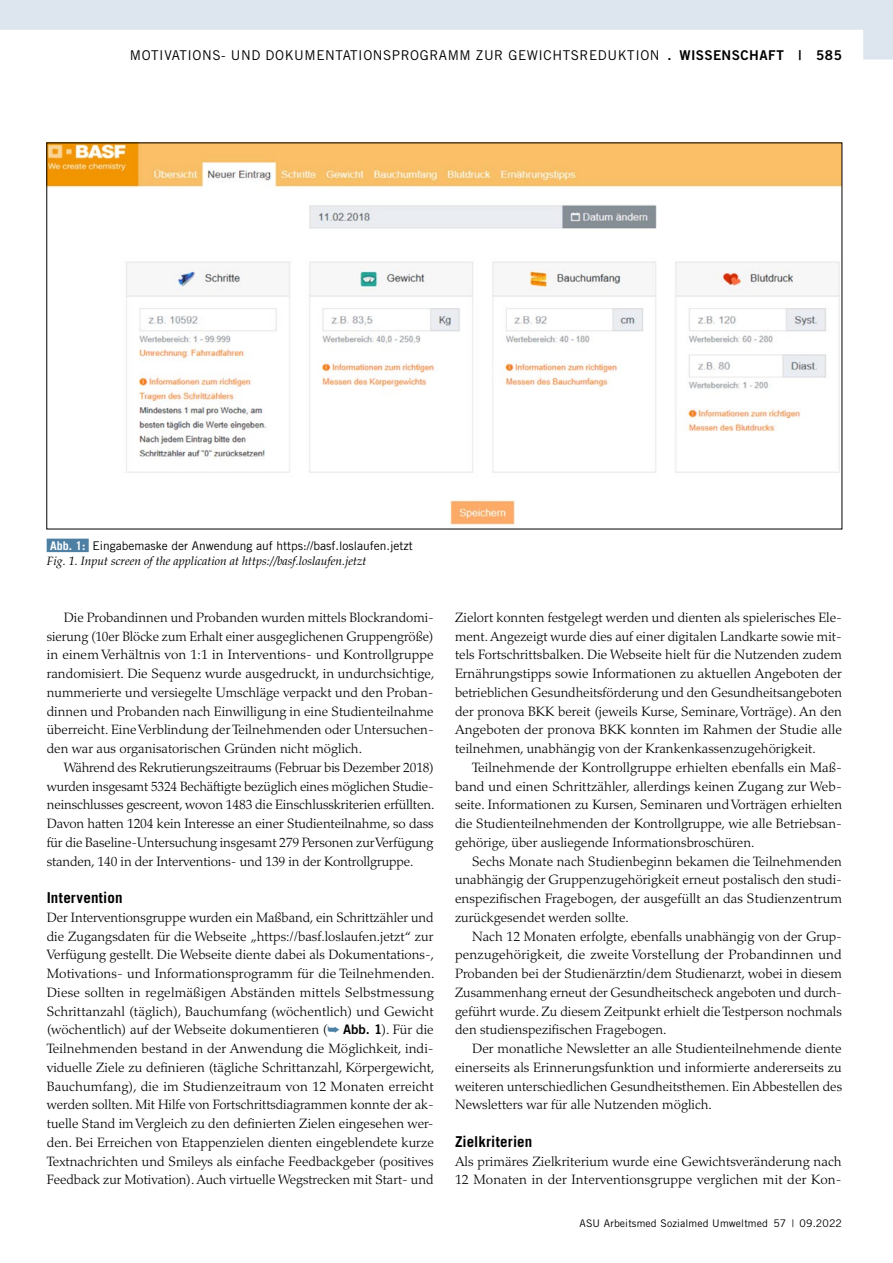
<style>
.page{position:relative;width:893px;height:1263px;background:#fff}
.page>*{position:absolute;margin:0;border:0;box-sizing:border-box;transform-origin:0 0}
.t1{font:700 15px "Trade Gothic LT Std";letter-spacing:.01em;color:#000}
.t2{font:300 13.5px/18.8px "Palatino LT Std";color:#000;text-align:justify}
.t3{font:13.5px "Trade Gothic LT Std";letter-spacing:.04em;color:#000}
.t4{font:13.5px "Trade Gothic LT Std Bd 2";letter-spacing:.035em;color:#000}
.t5{font:italic 12px "Palatino LT Std";color:#000}
.t6{font:12px "Trade Gothic LT Std";color:#000}
.t7{font:10.5px "Trade Gothic LT Std";letter-spacing:.01em;color:#000}
.s1{font-weight:700;color:#fff}
.s2{color:#4e80a3}
.s3{font-family:"Trade Gothic LT Std Bd 2";font-weight:400;font-size:13.2px}
</style>
<div class="page">
<img style="left:49px;top:145px;width:791px;height:381px">
<div style="left:47px;top:539px;width:42px;height:13px;background:#4e80a3"></div>
<svg style="left:0;top:0;width:893px;height:60px;fill:#e4ebf1"></svg>
<p class="t3" style="left:130px;top:47px;width:21px">Motivations</p>
<p class="t3" style="left:221px;top:47px;width:20px">- und</p>
<p class="t3" style="left:266px;top:47px;width:20px">Dokumentationsprogramm</p>
<p class="t3" style="left:476px;top:47px;width:10px">zur</p>
<p class="t3" style="left:508px;top:47px;width:19px">Gewic</p>
<p class="t3" style="left:552px;top:47px;width:20px">htsreduktion</p>
<p class="t4" style="left:667px;top:46px;width:176px">. WISSENSCHAFT | -585</p>
<p class="t6" style="left:50px;top:538px;width:364px"><span class="s1">Abb. 1:</span> Eingabemaske der Anwendung auf https://basf.loslaufen.jetzt</p>
<p class="t5" style="left:47px;top:554px;width:321px">Fig. 1. Input screen of the application at https://basf.loslaufen.jetzt</p>
<p class="t2" style="left:47px;top:608px;width:389px;text-indent:17px">Die Probandinnen und Probanden wurden mittels Blockrandomi&shy;sierung (10er Blöcke zum Erhalt einer ausgeglichenen Gruppengröße) in einem Verhältnis von 1:1 in Interventions- und Kontrollgruppe randomisiert. Die Sequenz wurde ausgedruckt, in undurchsichtige, nummerierte und versiegelte Umschläge verpackt und den Proban&shy;dinnen und Probanden nach Einwilligung in eine Studienteilnahme überreicht. Eine Verblindung der Teilnehmenden oder Untersuchen&shy;den war aus organisatorischen Gründen nicht möglich.</p>
<p class="t2" style="left:47px;top:758px;width:389px;text-indent:17px">Während des Rekrutierungszeitraums (Februar bis Dezember 2018) wurden insgesamt 5324 Bechäftigte bezüglich eines möglichen Studie&shy;neinschlusses gescreent, wovon 1483 die Einschlusskriterien erfüllten.<br>Davon hatten 1204 kein Interesse an einer Studienteilnahme, so dass für die Baseline-Untersuchung insgesamt 279 Personen zur Verfügung standen, 140 in der Interventions- und 139 in der Kontrollgruppe.</p>
<p class="t1" style="left:47px;top:889px;width:77px">Intervention</p>
<p class="t2" style="left:47px;top:908px;width:389px">Der Interventionsgruppe wurden ein Maßband, ein Schrittzähler und die Zugangsdaten für die Webseite „https://basf.loslaufen.jetzt“ zur Verfügung gestellt. Die Webseite diente dabei als Dokumentations-, Motivations- und Informationsprogramm für die Teilnehmenden.<br>Diese sollten in regelmäßigen Abständen mittels Selbstmessung Schrittanzahl (täglich), Bauchumfang (wöchentlich) und Gewicht (wöchentlich) auf der Webseite dokumentieren (<span class="s2">➥</span> <span class="s3">Abb. 1</span>). Für die Teilnehmenden bestand in der Anwendung die Möglichkeit, indi&shy;viduelle Ziele zu definieren (tägliche Schrittanzahl, Körpergewicht, Bauchumfang), die im Studienzeitraum von 12 Monaten erreicht werden sollten. Mit Hilfe von Fortschrittsdiagrammen konnte der ak&shy;tuelle Stand im Vergleich zu den definierten Zielen eingesehen wer&shy;den. Bei Erreichen von Etappenzielen dienten eingeblendete kurze Textnachrichten und Smileys als einfache Feedbackgeber (positives Feedback zur Motivation). Auch virtuelle Wegstrecken mit Start- und</p>
<p class="t2" style="left:455px;top:608px;width:389px">Zielort konnten festgelegt werden und dienten als spielerisches Ele&shy;ment. Angezeigt wurde dies auf einer digitalen Landkarte sowie mit&shy;tels Fortschrittsbalken. Die Webseite hielt für die Nutzenden zudem Ernährungstipps sowie Informationen zu aktuellen Angeboten der betrieblichen Gesundheitsförderung und den Gesundheitsangeboten der pronova BKK bereit (jeweils Kurse, Seminare, Vorträge). An den Angeboten der pronova BKK konnten im Rahmen der Studie alle teilnehmen, unabhängig von der Krankenkassenzugehörigkeit.</p>
<p class="t2" style="left:455px;top:758px;width:389px;text-indent:17px">Teilnehmende der Kontrollgruppe erhielten ebenfalls ein Maß&shy;band und einen Schrittzähler, allerdings keinen Zugang zur Web&shy;seite. Informationen zu Kursen, Seminaren und Vorträgen erhielten die Studienteilnehmenden der Kontrollgruppe, wie alle Betriebsan&shy;gehörige, über ausliegende Informationsbroschüren.</p>
<p class="t2" style="left:455px;top:852px;width:389px;text-indent:17px">Sechs Monate nach Studienbeginn bekamen die Teilnehmenden unabhängig der Gruppenzugehörigkeit erneut postalisch den studi&shy;enspezifischen Fragebogen, der ausgefüllt an das Studienzentrum zurückgesendet werden sollte.</p>
<p class="t2" style="left:455px;top:927px;width:388px;text-indent:17px">Nach 12 Monaten erfolgte, ebenfalls unabhängig von der Grup&shy;penzugehörigkeit, die zweite Vorstellung der Probandinnen und Probanden bei der Studienärztin/dem Studienarzt, wobei in diesem Zusammenhang erneut der Gesundheitscheck angeboten und durch&shy;geführt wurde. Zu diesem Zeitpunkt erhielt die Testperson nochmals den studienspezifischen Fragebogen.</p>
<p class="t2" style="left:455px;top:1039px;width:389px;text-indent:17px">Der monatliche Newsletter an alle Studienteilnehmende diente einerseits als Erinnerungsfunktion und informierte andererseits zu weiteren unterschiedlichen Gesundheitsthemen. Ein Abbestellen des Newsletters war für alle Nutzenden möglich.</p>
<p class="t1" style="left:455px;top:1132px;width:79px">Zielkriterien</p>
<p class="t2" style="left:455px;top:1152px;width:388px">Als primäres Zielkriterium wurde eine Gewichtsveränderung nach<br>12 Monaten in der Interventionsgruppe verglichen mit der Kon-</p>
<p class="t7" style="left:579px;top:1217px;width:264px">ASU Arbeitsmed Sozialmed Umweltmed 57 | 09.2022</p>
</div>
